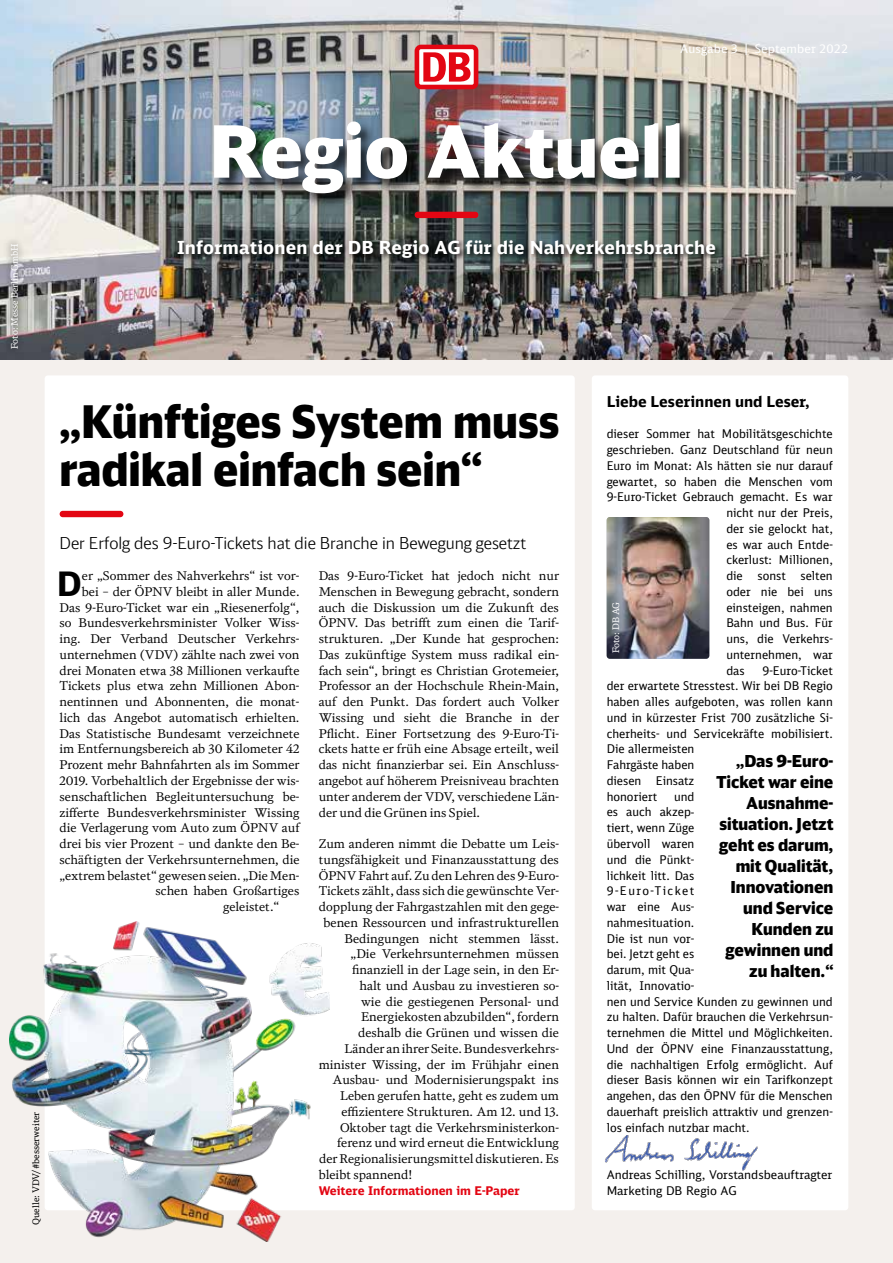
<style>
.page{position:relative;width:893px;height:1263px;background:#f4f0ed}
.page>*{position:absolute;margin:0;border:0;box-sizing:border-box;transform-origin:0 0}
.t1{font:900 72px "DB Head";color:#fff}
.t2{font:900 45px/47.2px "DB Head";color:#000;scale:.95 1}
.t3{font:700 33.6px "DB Sans";color:#000}
.t4{font:700 18px "DB Sans";letter-spacing:.01em;color:#fff}
.t5{font:900 16.5px/21px "DB Head";color:#000;text-align:right}
.t6{font:300 16.5px "DB Head";color:#000}
.t7{font:700 15px "DB Sans";color:#000}
.t8{font:12px/15.8px "DB Serif";color:#000;text-align:justify}
.t9{font:12px/15.8px "DB Sans";color:#000;scale:.96 1}
.t10{font:12px/15.8px "DB Sans";color:#000}
.t11{font:700 12px "DB Sans";color:#e30613}
.t12{font:12px "DB Sans";letter-spacing:.01em;color:#fff}
.t13{font:9px "DB News";color:#fff}
.t14{font:9px "DB News";color:#000}
</style>
<div class="page">
<img style="left:0;top:0;width:893px;height:360px">
<div style="left:45px;top:375px;width:530px;height:835px;background:#fff;border-radius:3px"></div>
<div style="left:592px;top:375px;width:256px;height:835px;background:#fff;border-radius:3px"></div>
<div style="left:60px;top:511px;width:63px;height:6px;background:#e30613;border-radius:3px"></div>
<img style="left:607px;top:517px;width:102px;height:142px">
<div style="left:176px;top:238px;width:546px;height:27px;background:#000;opacity:.85"></div>
<div style="left:415px;top:212px;width:63px;height:6px;background:#e30613;border-radius:3px"></div>
<div style="left:415px;top:45px;width:63px;height:44px;background:#e30613;border-radius:6px"></div>
<div style="left:419px;top:49px;width:55px;height:36px;background:#fff;border-radius:2px"></div>
<svg style="left:423px;top:52px;width:47px;height:30px"></svg>
<div style="left:2px;top:236px;width:24px;height:120px;background:#000;opacity:.75"></div>
<img style="left:10px;top:921px;width:319px;height:321px">
<img style="left:605px;top:1135px;width:153px;height:36px">
<div style="left:213px;top:120px;width:483px;height:90px;background:#000;opacity:.75"></div>
<p class="t12" style="left:680px;top:42px;width:170px">Ausgabe 3 | September 2022</p>
<h1 class="t1" style="left:209px;top:105px;width:475px">Regio Aktuell</h1>
<p class="t13" style="left:9px;top:349px;width:107px;rotate:-90deg">Foto: Messe Berlin GmbH</p>
<h3 class="t4" style="left:177px;top:236px;width:540px">Informationen der DB Regio AG für die Nahverkehrsbranche</h3>
<h2 class="t2" style="left:60px;top:397px;width:528px">„Künftiges System muss radikal einfach sein“</h2>
<p class="t14" style="left:30px;top:1225px;width:115px;rotate:-90deg">Quelle: VDV/#besserweiter</p>
<h3 class="t6" style="left:60px;top:533px;width:468px">Der Erfolg des 9-Euro-Tickets hat die Branche in Bewegung gesetzt</h3>
<h3 class="t3" style="left:57px;top:562px;width:26px">D</h3>
<p class="t8" style="left:82px;top:568px;width:219px">er „Sommer des Nahverkehrs“ ist vor-</p>
<p class="t8" style="left:82px;top:584px;width:219px">bei – der ÖPNV bleibt in aller Munde.</p>
<p class="t8" style="left:60px;top:599px;width:241px">Das 9-Euro-Ticket war ein „Riesenerfolg“,</p>
<p class="t8" style="left:60px;top:615px;width:241px">so Bundesverkehrsminister Volker Wiss-</p>
<p class="t8" style="left:60px;top:631px;width:242px">ing. Der Verband Deutscher Verkehrs-</p>
<p class="t8" style="left:60px;top:647px;width:242px">unternehmen (VDV) zählte nach zwei von</p>
<p class="t8" style="left:60px;top:662px;width:241px">drei Monaten etwa 38 Millionen verkaufte</p>
<p class="t8" style="left:60px;top:678px;width:242px">Tickets plus etwa zehn Millionen Abon-</p>
<p class="t8" style="left:60px;top:694px;width:242px">nentinnen und Abonnenten, die monat-</p>
<p class="t8" style="left:60px;top:710px;width:241px">lich das Angebot automatisch erhielten.</p>
<p class="t8" style="left:60px;top:725px;width:241px">Das Statistische Bundesamt verzeichnete</p>
<p class="t8" style="left:60px;top:741px;width:242px">im Entfernungsbereich ab 30 Kilometer 42</p>
<p class="t8" style="left:60px;top:757px;width:241px">Prozent mehr Bahnfahrten als im Sommer</p>
<p class="t8" style="left:60px;top:773px;width:242px">2019. Vorbehaltlich der Ergebnisse der wis-</p>
<p class="t8" style="left:60px;top:788px;width:242px">senschaftlichen Begleituntersuchung be-</p>
<p class="t8" style="left:60px;top:804px;width:242px">zifferte Bundesverkehrsminister Wissing</p>
<p class="t8" style="left:60px;top:820px;width:242px">die Verlagerung vom Auto zum ÖPNV auf</p>
<p class="t8" style="left:60px;top:836px;width:242px">drei bis vier Prozent – und dankte den Be-</p>
<p class="t8" style="left:60px;top:851px;width:241px">schäftigten der Verkehrsunternehmen, die</p>
<p class="t8" style="left:60px;top:867px;width:242px">„extrem belastet“ gewesen seien. „Die Men-</p>
<p class="t8" style="left:156px;top:883px;width:145px">schen haben Großartiges</p>
<p class="t8" style="left:223px;top:899px;width:58px">geleistet.“</p>
<p class="t8" style="left:319px;top:568px;width:242px">Das 9-Euro-Ticket hat jedoch nicht nur Menschen in Bewegung gebracht, sondern auch die Diskussion um die Zukunft des ÖPNV. Das betrifft zum einen die Tarif&shy;strukturen. „Der Kunde hat gesprochen:<br>Das zukünftige System muss radikal ein&shy;fach sein“, bringt es Christian Grotemeier, Professor an der Hochschule Rhein-Main, auf den Punkt. Das fordert auch Volker Wissing und sieht die Branche in der Pflicht. Einer Fortsetzung des 9-Euro-Ti&shy;ckets hatte er früh eine Absage erteilt, weil das nicht finanzierbar sei. Ein Anschluss&shy;angebot auf höherem Preisniveau brachten unter anderem der VDV, verschiedene Län&shy;der und die Grünen ins Spiel.</p>
<p class="t8" style="left:319px;top:836px;width:242px">Zum anderen nimmt die Debatte um Leis-</p>
<p class="t8" style="left:319px;top:851px;width:242px">tungsfähigkeit und Finanzausstattung des</p>
<p class="t8" style="left:319px;top:867px;width:242px">ÖPNV Fahrt auf. Zu den Lehren des 9-Euro-</p>
<p class="t8" style="left:319px;top:883px;width:242px">Tickets zählt, dass sich die gewünschte Ver-</p>
<p class="t8" style="left:319px;top:899px;width:242px">dopplung der Fahrgastzahlen mit den gege-</p>
<p class="t8" style="left:324px;top:914px;width:237px">benen Ressourcen und infrastrukturellen</p>
<p class="t8" style="left:345px;top:930px;width:216px">Bedingungen nicht stemmen lässt.</p>
<p class="t8" style="left:351px;top:946px;width:210px">„Die Verkehrsunternehmen müssen</p>
<p class="t8" style="left:352px;top:962px;width:209px">finanziell in der Lage sein, in den Er-</p>
<p class="t8" style="left:360px;top:977px;width:201px">halt und Ausbau zu investieren so-</p>
<p class="t8" style="left:361px;top:993px;width:199px">wie die gestiegenen Personal- und</p>
<p class="t8" style="left:361px;top:1009px;width:200px">Energiekosten abzubilden“, fordern</p>
<p class="t8" style="left:358px;top:1025px;width:202px">deshalb die Grünen und wissen die</p>
<p class="t8" style="left:345px;top:1040px;width:216px">Länder an ihrer Seite. Bundesverkehrs-</p>
<p class="t8" style="left:319px;top:1056px;width:242px">minister Wissing, der im Frühjahr einen</p>
<p class="t8" style="left:333px;top:1072px;width:228px">Ausbau- und Modernisierungspakt ins</p>
<p class="t8" style="left:340px;top:1088px;width:221px">Leben gerufen hatte, geht es zudem um</p>
<p class="t8" style="left:342px;top:1103px;width:219px">effizientere Strukturen. Am 12. und 13.</p>
<p class="t8" style="left:340px;top:1119px;width:221px">Oktober tagt die Verkehrsministerkon-</p>
<p class="t8" style="left:337px;top:1135px;width:223px">ferenz und wird erneut die Entwicklung</p>
<p class="t8" style="left:319px;top:1151px;width:241px">der Regionalisierungsmittel diskutieren. Es</p>
<p class="t8" style="left:319px;top:1166px;width:95px">bleibt spannend!</p>
<p class="t11" style="left:319px;top:1182px;width:203px">Weitere Informationen im E-Paper</p>
<p class="t7" style="left:607px;top:392px;width:204px">Liebe Leserinnen und Leser,</p>
<p class="t9" style="left:607px;top:426px;width:237px">dieser Sommer hat Mobilitätsgeschichte</p>
<p class="t9" style="left:607px;top:442px;width:237px">geschrieben. Ganz Deutschland für neun</p>
<p class="t9" style="left:607px;top:457px;width:237px">Euro im Monat: Als hätten sie nur darauf</p>
<p class="t9" style="left:607px;top:473px;width:237px">gewartet, so haben die Menschen vom</p>
<p class="t9" style="left:607px;top:489px;width:237px">9-Euro-Ticket Gebrauch gemacht. Es war</p>
<p class="t9" style="left:726px;top:505px;width:112px">nicht nur der Preis,</p>
<p class="t9" style="left:726px;top:520px;width:112px">der sie gelockt hat,</p>
<p class="t9" style="left:726px;top:536px;width:112px">es war auch Entde-</p>
<p class="t9" style="left:726px;top:552px;width:112px">ckerlust: Millionen,</p>
<p class="t9" style="left:726px;top:568px;width:112px">die sonst selten</p>
<p class="t9" style="left:726px;top:583px;width:112px">oder nie bei uns</p>
<p class="t9" style="left:726px;top:599px;width:112px">einsteigen, nahmen</p>
<p class="t9" style="left:726px;top:615px;width:112px">Bahn und Bus. Für</p>
<p class="t9" style="left:726px;top:631px;width:112px">uns, die Verkehrs-</p>
<p class="t9" style="left:726px;top:646px;width:112px">unternehmen, war</p>
<p class="t9" style="left:726px;top:662px;width:21px">das</p>
<p class="t13" style="left:610px;top:653px;width:53px;rotate:-90deg">Foto: DB AG</p>
<p class="t9" style="left:607px;top:662px;width:237px;text-indent:156px">9-Euro-Ticket der erwartete Stresstest. Wir bei DB Regio haben alles aufgeboten, was rollen kann und in kürzester Frist 700 zusätzliche Si&shy;cherheits- und Servicekräfte mobilisiert.<br>Die allermeisten<br>Fahrgäste haben<br>diesen Einsatz<br>honoriert</p>
<h3 class="t5" style="left:716px;top:750px;width:119px">„Das 9-Euro-<br>Ticket war eine<br>Ausnahme&shy;situation. Jetzt geht es darum, mit Qualität,<br>Innovationen und Service<br>Kunden zu gewinnen und zu halten.“</h3>
<p class="t9" style="left:607px;top:788px;width:237px;text-indent:67px">und<br>es auch akzep-<br>tiert, wenn Züge<br>übervoll waren<br>und die Pünkt-<br>lichkeit litt. Das<br>9-Euro-Ticket<br>war eine Aus-<br>nahmesituation.<br>Die ist nun vor-<br>bei. Jetzt geht es<br>darum, mit Qua-<br>lität, Innovatio-<br>nen und Service Kunden zu gewinnen und zu halten. Dafür brauchen die Verkehrsun&shy;ternehmen die Mittel und Möglichkeiten.<br>Und der ÖPNV eine Finanzausstattung, die nachhaltigen Erfolg ermöglicht. Auf dieser Basis können wir ein Tarifkonzept angehen, das den ÖPNV für die Menschen dauerhaft preislich attraktiv und grenzen&shy;los einfach nutzbar macht.</p>
<p class="t10" style="left:607px;top:1166px;width:227px">Andreas Schilling, Vorstandsbeauftragter<br>Marketing DB Regio AG</p>
</div>
